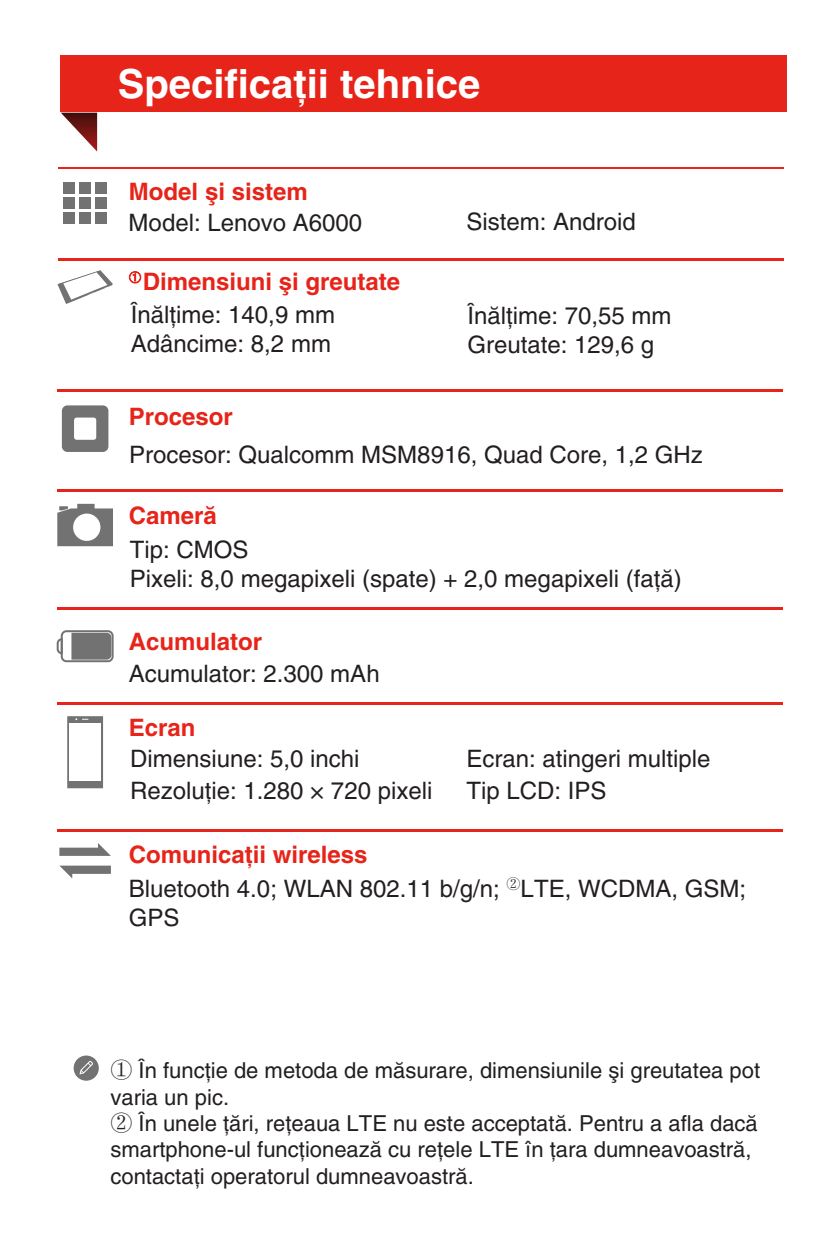
<style>
.page{position:relative;width:839px;height:1247px;background:#fff}
.page>*{position:absolute;margin:0;border:0;box-sizing:border-box;transform-origin:0 0}
.t1{font:700 40px "Helvetica CE";color:#fff}
.t2{font:24px/28.8px "Helvetica CE";color:#231f20}
.t3{font:700 24px "Helvetica CE";color:#e72419}
.t4{font:22px/26.4px "Helvetica CE";color:#231f20}
.s1{font-family:"Adobe Song Std";font-weight:300}
</style>
<div class="page">
<hr style="left:58px;top:167px;width:725px;height:2px;background:#e72419">
<div style="left:64px;top:182px;width:11px;height:11px;background:#717271"></div>
<div style="left:80px;top:182px;width:11px;height:11px;background:#717271"></div>
<div style="left:95px;top:182px;width:11px;height:11px;background:#717271"></div>
<div style="left:64px;top:197px;width:11px;height:11px;background:#717271"></div>
<div style="left:80px;top:197px;width:11px;height:11px;background:#717271"></div>
<div style="left:95px;top:197px;width:11px;height:11px;background:#717271"></div>
<div style="left:64px;top:212px;width:11px;height:11px;background:#717271"></div>
<div style="left:80px;top:212px;width:11px;height:11px;background:#717271"></div>
<div style="left:95px;top:212px;width:11px;height:11px;background:#717271"></div>
<div style="left:74px;top:1055px;width:25px;height:25px;background:#717271;border-radius:50%"></div>
<svg style="left:79px;top:1060px;width:14px;height:14px"></svg>
<hr style="left:57px;top:702px;width:725px;height:2px;background:#e72419">
<div style="left:67px;top:716px;width:36px;height:72px;background:#717271"></div>
<div style="left:69px;top:723px;width:32px;height:57px;background:#fff"></div>
<svg style="left:75px;top:718px;width:13px;height:2px"></svg>
<hr style="left:57px;top:607px;width:725px;height:2px;background:#e72419">
<svg style="left:57px;top:630px;width:57px;height:32px"></svg>
<hr style="left:57px;top:390px;width:725px;height:2px;background:#e72419">
<div style="left:62px;top:405px;width:46px;height:47px;background:#717271;border-radius:6px"></div>
<div style="left:74px;top:417px;width:22px;height:23px;background:#fff;border-radius:3px"></div>
<hr style="left:58px;top:259px;width:725px;height:2px;background:#e72419">
<svg style="left:57px;top:270px;width:56px;height:34px"></svg>
<hr style="left:57px;top:489px;width:725px;height:2px;background:#e72419">
<svg style="left:57px;top:504px;width:56px;height:42px"></svg>
<hr style="left:57px;top:829px;width:725px;height:2px;background:#e72419">
<svg style="left:59px;top:843px;width:52px;height:13px"></svg>
<svg style="left:59px;top:865px;width:52px;height:13px"></svg>
<svg style="left:61px;top:113px;width:36px;height:39px"></svg>
<div style="left:60px;top:55px;width:726px;height:57px;background:#e72419"></div>
<svg style="left:128px;top:271px;width:14px;height:13px"></svg>
<h1 class="t1" style="left:118px;top:61px;width:364px">Specificaţii tehnice</h1>
<p class="t3" style="left:129px;top:178px;width:180px">Model şi sistem</p>
<p class="t2" style="left:129px;top:208px;width:235px">Model: Lenovo A6000</p>
<p class="t2" style="left:466px;top:207px;width:171px">Sistem: Android</p>
<p class="t3" style="left:143px;top:268px;width:259px">Dimensiuni şi greutate</p>
<p class="t2" style="left:131px;top:300px;width:206px">Înălţime: 140,9 mm<br>Adâncime: 8,2 mm</p>
<p class="t2" style="left:467px;top:301px;width:206px">Înălţime: 70,55 mm<br>Greutate: 129,6 g</p>
<p class="t3" style="left:129px;top:403px;width:106px">Procesor</p>
<p class="t2" style="left:129px;top:440px;width:575px">Procesor: Qualcomm MSM8916, Quad Core, 1,2 GHz</p>
<p class="t3" style="left:129px;top:501px;width:90px">Cameră</p>
<p class="t2" style="left:130px;top:535px;width:553px">Tip: CMOS<br>Pixeli: 8,0 megapixeli (spate) + 2,0 megapixeli (faţă)</p>
<p class="t3" style="left:129px;top:628px;width:135px">Acumulator</p>
<p class="t2" style="left:129px;top:659px;width:252px">Acumulator: 2.300 mAh</p>
<p class="t3" style="left:129px;top:713px;width:68px">Ecran</p>
<p class="t2" style="left:130px;top:744px;width:231px">Dimensiune: 5,0 inchi</p>
<p class="t2" style="left:466px;top:744px;width:246px">Ecran: atingeri multiple</p>
<p class="t2" style="left:130px;top:776px;width:304px">Rezoluţie: 1.280 × 720 pixeli</p>
<p class="t2" style="left:466px;top:776px;width:142px">Tip LCD: IPS</p>
<p class="t3" style="left:129px;top:840px;width:240px">Comunicaţii wireless</p>
<p class="t2" style="left:129px;top:874px;width:618px">Bluetooth 4.0; WLAN 802.11 b/g/n; <sup>②</sup>LTE, WCDMA, GSM;<br>GPS</p>
<p class="t4" style="left:110px;top:1057px;width:651px"><span class="s1">①</span> În funcţie de metoda de măsurare, dimensiunile şi greutatea pot varia un pic.<br><span class="s1">②</span> În unele ţări, reţeaua LTE nu este acceptată. Pentru a afla dacă smartphone-ul funcţionează cu reţele LTE în ţara dumneavoastră, contactaţi operatorul dumneavoastră.</p>
</div>
